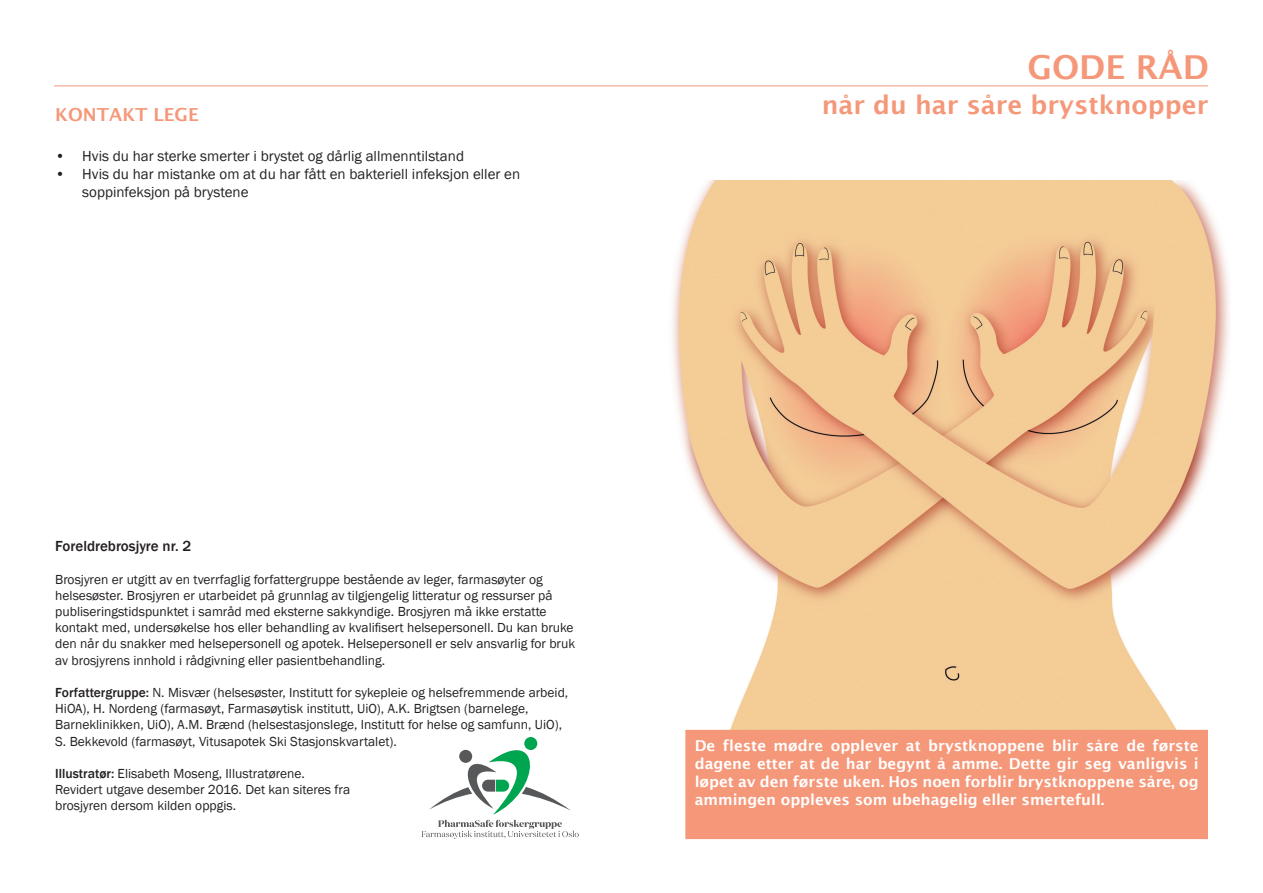
<style>
.page{position:relative;width:1263px;height:893px;background:#fff}
.page>*{position:absolute;margin:0;border:0;box-sizing:border-box;transform-origin:0 0}
.t1{font:600 33px "Lucida Sans";color:#f5987a}
.t2{font:600 25.5px "Lucida Sans";color:#f5987a}
.t3{font:600 18px "Lucida Sans";color:#f5987a}
.t4{font:600 15px/18px "Lucida Sans";color:#fff;text-align:justify}
.t5{font:15px/18px "Franklin Gothic";color:#231f20}
.t6{font:500 15px "Franklin Gothic";color:#231f20}
.t7{font:13.5px/16.2px "Franklin Gothic";color:#231f20}
.s1{font-weight:500}
</style>
<div class="page">
<img style="left:672px;top:180px;width:557px;height:550px">
<hr style="left:54px;top:86px;width:1154px;height:1px;background:#f5987a">
<div style="left:686px;top:730px;width:521px;height:109px;background:#f5987a"></div>
<svg style="left:421px;top:737px;width:158px;height:102px"></svg>
<p class="t3" style="left:55px;top:104px;width:145px">KONTAKT LEGE</p>
<p class="t5" style="left:55px;top:147px;width:410px">• Hvis du har sterke smerter i brystet og dårlig allmenntilstand</p>
<p class="t5" style="left:82px;top:165px;width:439px;text-indent:-27px">• Hvis du har mistanke om at du har fått en bakteriell infeksjon eller en soppinfeksjon på brystene</p>
<p class="t1" style="left:1027px;top:49px;width:183px">GODE RÅD</p>
<p class="t2" style="left:822px;top:91px;width:388px">når du har såre brystknopper</p>
<p class="t6" style="left:55px;top:537px;width:137px">Foreldrebrosjyre nr. 2</p>
<p class="t7" style="left:55px;top:571px;width:521px">Brosjyren er utgitt av en tverrfaglig forfattergruppe bestående av leger, farmasøyter og helsesøster. Brosjyren er utarbeidet på grunnlag av tilgjengelig litteratur og ressurser på publiseringstidspunktet i samråd med eksterne sakkyndige. Brosjyren må ikke erstatte kontakt med, undersøkelse hos eller behandling av kvalifisert helsepersonell. Du kan bruke den når du snakker med helsepersonell og apotek. Helsepersonell er selv ansvarlig for bruk av brosjyrens innhold i rådgivning eller pasientbehandling.</p>
<p class="t7" style="left:55px;top:685px;width:514px"><span class="s1">Forfattergruppe:</span> N. Misvær (helsesøster, Institutt for sykepleie og helsefremmende arbeid,<br>HiOA), H. Nordeng (farmasøyt, Farmasøytisk institutt, UiO), A.K. Brigtsen (barnelege,</p>
<p class="t7" style="left:55px;top:717px;width:508px">Barneklinikken, UiO), A.M. Brænd (helsestasjonslege, Institutt for helse og samfunn, UiO),</p>
<p class="t7" style="left:55px;top:733px;width:343px">S. Bekkevold (farmasøyt, Vitusapotek Ski Stasjonskvartalet).</p>
<p class="t7" style="left:55px;top:766px;width:251px"><span class="s1">Illustratør:</span> Elisabeth Moseng, Illustratørene.</p>
<p class="t7" style="left:55px;top:782px;width:296px">Revidert utgave desember 2016. Det kan siteres fra</p>
<p class="t7" style="left:55px;top:798px;width:182px">brosjyren dersom kilden oppgis.</p>
<p class="t4" style="left:695px;top:736px;width:505px">De fleste mødre opplever at brystknoppene blir såre de første dagene etter at de har begynt å amme. Dette gir seg vanligvis i løpet av den første uken. Hos noen forblir brystknoppene såre, og ammingen oppleves som ubehagelig eller smertefull.</p>
</div>
